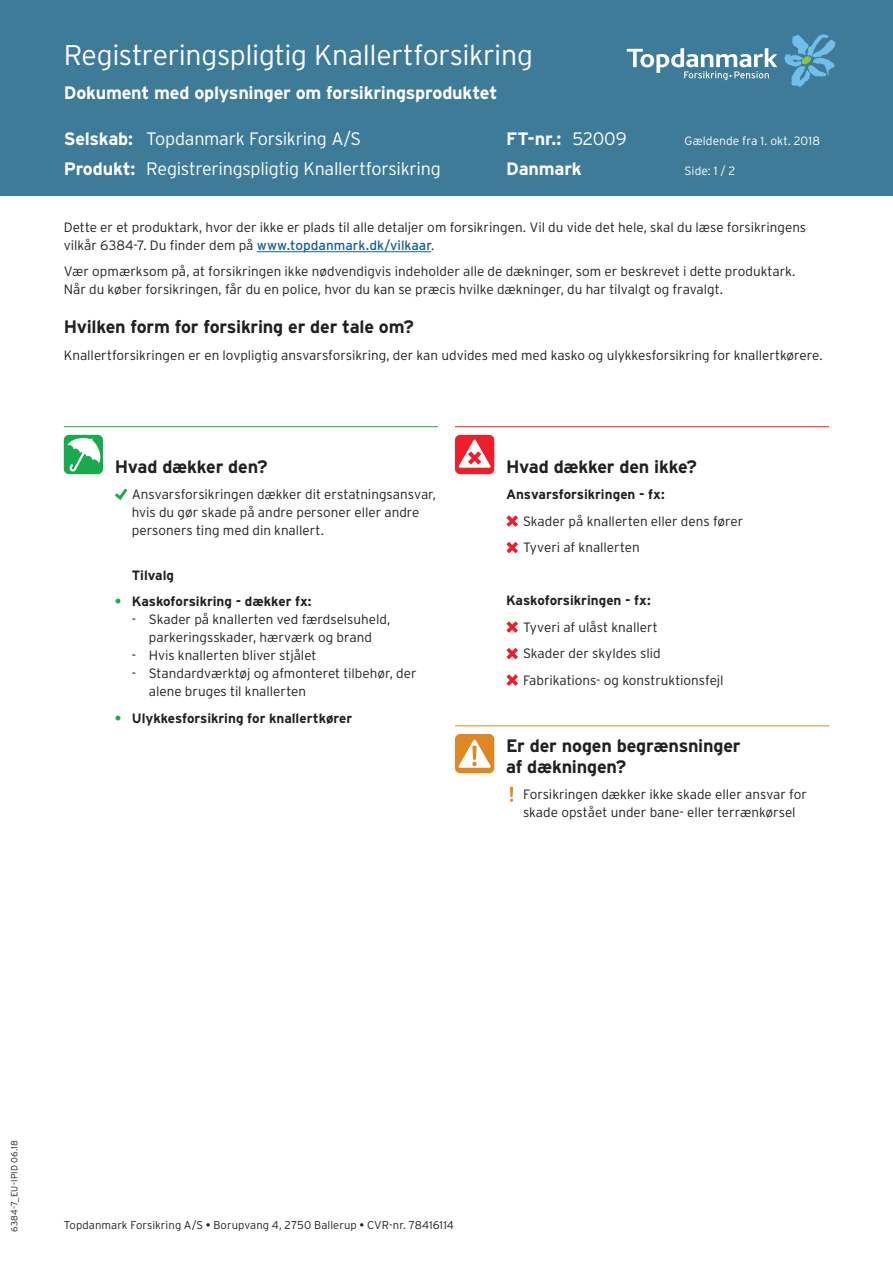
<style>
.page{position:relative;width:893px;height:1263px;background:#fff}
.page>*{position:absolute;margin:0;border:0;box-sizing:border-box;transform-origin:0 0}
.OVERSKRIFT_Hvid_EU_f{font:300 28.5px "Interstate";letter-spacing:-.015em;color:#fff}
.Mellemrubrik_hvid{font:300 18px "Interstate";letter-spacing:-.015em;color:#fff}
.Mellemrubrik_Logo_bl{font:700 18px "Interstate";letter-spacing:-.015em;color:#231f20}
.Mellemrubrik_hvid-2{font:700 18px "Interstate";letter-spacing:-.01em;color:#fff}
.Overskrift_ved_ikon{font:700 18px "Interstate";letter-spacing:-.015em;color:#231f20}
.Brødtekst{font:300 13.5px/18px "Interstate";color:#231f20}
.brødtekst_med_indryk{font:300 13.5px/18px "Interstate";color:#231f20}
.brødtekst_med_indryk-2{font:700 13.5px "Interstate";letter-spacing:-.005em;color:#231f20}
.Brødtekst-2{font:300 12px "Interstate";letter-spacing:.01em;color:#fff}
.Brødtekst-3{font:300 11.25px "Interstate";letter-spacing:.005em;color:#231f20}
.Brødtekst-4{font:300 9px "Interstate";letter-spacing:.02em;color:#231f20}
.s1{font-weight:700}
.s2{font-weight:300}
.s3{font-weight:400;color:#175d9e}
.s4{color:#1aaa4f}
.s5{font-weight:400}
</style>
<div class="page">
<div style="left:0;top:0;width:893px;height:196px;background:#3e7b99"></div>
<hr style="left:257px;top:251px;width:174px;height:1px;background:#175d9e">
<svg style="left:115px;top:488px;width:12px;height:12px"></svg>
<div style="left:64px;top:435px;width:39px;height:39px;background:#1aaa4e;border-radius:5px"></div>
<svg style="left:67px;top:438px;width:34px;height:34px"></svg>
<hr style="left:64px;top:426px;width:374px;height:1px;background:#1aaa4f">
<svg style="left:506px;top:515px;width:12px;height:12px"></svg>
<svg style="left:506px;top:542px;width:12px;height:11px"></svg>
<svg style="left:506px;top:621px;width:12px;height:12px"></svg>
<svg style="left:506px;top:648px;width:12px;height:11px"></svg>
<svg style="left:506px;top:674px;width:12px;height:12px"></svg>
<div style="left:455px;top:435px;width:39px;height:39px;background:#ee1e2a;border-radius:5px"></div>
<svg style="left:458px;top:439px;width:33px;height:29px"></svg>
<hr style="left:455px;top:426px;width:374px;height:1px;background:#ee1f29">
<svg style="left:510px;top:787px;width:3px;height:15px"></svg>
<div style="left:455px;top:734px;width:39px;height:39px;background:#e08725;border-radius:5px"></div>
<svg style="left:458px;top:739px;width:33px;height:29px"></svg>
<hr style="left:455px;top:725px;width:374px;height:1px;background:#e18825">
<svg style="left:627px;top:48px;width:150px;height:32px"></svg>
<svg style="left:784px;top:34px;width:51px;height:53px"></svg>
<p class="OVERSKRIFT_Hvid_EU_f" style="left:64px;top:39px;width:471px">Registreringspligtig Knallertforsikring</p>
<p class="Mellemrubrik_hvid-2" style="left:64px;top:83px;width:435px">Dokument med oplysninger om forsikringsproduktet</p>
<p class="Mellemrubrik_hvid" style="left:64px;top:129px;width:299px"><span class="s1">Selskab:</span> Topdanmark Forsikring A/S</p>
<p class="Mellemrubrik_hvid-2" style="left:506px;top:129px;width:122px">FT-nr.: <span class="s2">52009</span></p>
<p class="Mellemrubrik_hvid" style="left:64px;top:158px;width:379px"><span class="s1">Produkt:</span> Registreringspligtig Knallertforsikring</p>
<p class="Mellemrubrik_hvid-2" style="left:506px;top:159px;width:77px">Danmark</p>
<p class="Brødtekst-2" style="left:685px;top:134px;width:137px">Gældende fra 1. okt. 2018</p>
<p class="Brødtekst-2" style="left:685px;top:164px;width:52px">Side: 1 / 2</p>
<p class="Brødtekst" style="left:64px;top:218px;width:744px">Dette er et produktark, hvor der ikke er plads til alle detaljer om forsikringen. Vil du vide det hele, skal du læse forsikringens vilkår 6384-7. Du finder dem på <span class="s3">www.topdanmark.dk/vilkaar</span>.</p>
<p class="Brødtekst" style="left:64px;top:263px;width:733px">Vær opmærksom på, at forsikringen ikke nødvendigvis indeholder alle de dækninger, som er beskrevet i dette produktark.<br>Når du køber forsikringen, får du en police, hvor du kan se præcis hvilke dækninger, du har tilvalgt og fravalgt.</p>
<p class="Mellemrubrik_Logo_bl" style="left:64px;top:317px;width:352px">Hvilken form for forsikring er der tale om?</p>
<p class="Brødtekst" style="left:64px;top:346px;width:760px">Knallertforsikringen er en lovpligtig ansvarsforsikring, der kan udvides med med kasko og ulykkesforsikring for knallertkørere.</p>
<p class="Overskrift_ved_ikon" style="left:115px;top:456px;width:154px">Hvad dækker den?</p>
<p class="brødtekst_med_indryk" style="left:132px;top:485px;width:306px">Ansvarsforsikringen dækker dit erstatningsansvar, hvis du gør skade på andre personer eller andre personers ting med din knallert.</p>
<p class="brødtekst_med_indryk-2" style="left:132px;top:567px;width:44px">Tilvalg</p>
<p class="brødtekst_med_indryk-2" style="left:115px;top:594px;width:198px"><span class="s4">•</span> Kaskoforsikring - dækker fx:</p>
<p class="Brødtekst" style="left:132px;top:610px;width:260px;text-align:center">- Skader på knallerten ved færdselsuheld, parkeringsskader, hærværk og brand</p>
<p class="Brødtekst" style="left:132px;top:646px;width:186px">- Hvis knallerten bliver stjålet</p>
<p class="Brødtekst" style="left:149px;top:664px;width:269px;text-indent:-17px">- Standardværktøj og afmonteret tilbehør, der alene bruges til knallerten</p>
<p class="brødtekst_med_indryk-2" style="left:115px;top:710px;width:239px"><span class="s4">•</span> Ulykkesforsikring for knallertkører</p>
<p class="Overskrift_ved_ikon" style="left:506px;top:456px;width:192px">Hvad dækker den ikke?</p>
<p class="brødtekst_med_indryk-2" style="left:506px;top:487px;width:160px">Ansvarsforsikringen - fx:</p>
<p class="brødtekst_med_indryk" style="left:523px;top:512px;width:222px">Skader på knallerten eller dens fører</p>
<p class="brødtekst_med_indryk" style="left:523px;top:538px;width:118px">Tyveri af knallerten</p>
<p class="brødtekst_med_indryk-2" style="left:506px;top:593px;width:146px">Kaskoforsikringen - fx:</p>
<p class="brødtekst_med_indryk" style="left:523px;top:618px;width:136px">Tyveri af ulåst knallert</p>
<p class="brødtekst_med_indryk" style="left:523px;top:644px;width:139px">Skader der skyldes slid</p>
<p class="brødtekst_med_indryk" style="left:523px;top:671px;width:202px">Fabrikations- og konstruktionsfejl</p>
<p class="Mellemrubrik_Logo_bl" style="left:506px;top:735px;width:236px">Er der nogen begrænsninger</p>
<p class="Mellemrubrik_Logo_bl" style="left:506px;top:756px;width:122px">af dækningen?</p>
<p class="brødtekst_med_indryk" style="left:523px;top:785px;width:285px">Forsikringen dækker ikke skade eller ansvar for skade opstået under bane- eller terrænkørsel</p>
<p class="Brødtekst-4" style="left:9px;top:1232px;width:93px;rotate:-90deg">6384-7_EU-IPID 06.18</p>
<p class="Brødtekst-3" style="left:64px;top:1218px;width:392px">Topdanmark Forsikring A/S <span class="s5">•</span> Borupvang 4, 2750 Ballerup <span class="s5">•</span> CVR-nr. 78416114</p>
</div>
